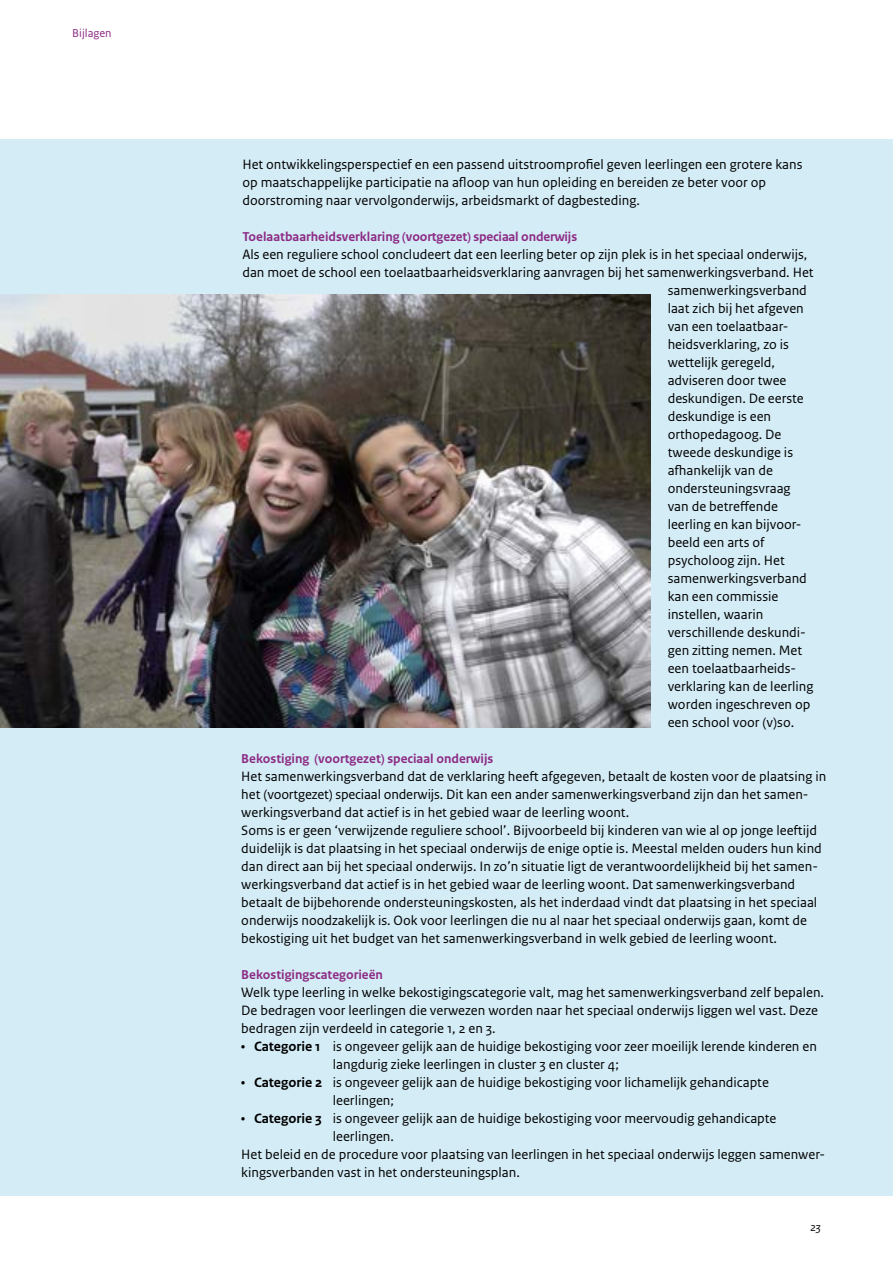
<style>
.page{position:relative;width:893px;height:1263px;background:#fff}
.page>*{position:absolute;margin:0;border:0;box-sizing:border-box;transform-origin:0 0}
.t1{font:14.25px/18px "Rijksoverheid Sans Text";color:#000}
.t2{font:700 13.5px "Rijksoverheid Sans Text";color:#8c2b84}
.t3{font:12px "Rijksoverheid Sans Text";color:#8c2b84}
.t4{font:italic 12px "Rijksoverheid Sans Text";color:#000}
.s1{font-weight:700}
</style>
<div class="page">
<div style="left:0;top:139px;width:893px;height:1057px;background:#d4ecf6"></div>
<img style="left:0;top:295px;width:651px;height:432px">
<p class="t3" style="left:72px;top:26px;width:41px">Bijlagen</p>
<p class="t1" style="left:242px;top:156px;width:561px">Het ontwikkelingsperspectief en een passend uitstroomprofiel geven leerlingen een grotere kans op maatschappelijke participatie na afloop van hun opleiding en bereiden ze beter voor op doorstroming naar vervolgonderwijs, arbeidsmarkt of dagbesteding.</p>
<p class="t2" style="left:242px;top:229px;width:336px">Toelaatbaarheidsverklaring (voortgezet) speciaal onderwijs</p>
<p class="t1" style="left:242px;top:246px;width:567px">Als een reguliere school concludeert dat een leerling beter op zijn plek is in het speciaal onderwijs,</p>
<p class="t1" style="left:242px;top:264px;width:573px">dan moet de school een toelaatbaarheidsverklaring aanvragen bij het samenwerkingsverband. Het</p>
<p class="t1" style="left:668px;top:282px;width:141px">samenwerkingsverband</p>
<p class="t1" style="left:668px;top:300px;width:138px">laat zich bij het afgeven</p>
<p class="t1" style="left:668px;top:318px;width:122px">van een toelaatbaar-</p>
<p class="t1" style="left:668px;top:336px;width:123px">heidsverklaring, zo is</p>
<p class="t1" style="left:668px;top:354px;width:109px">wettelijk geregeld,</p>
<p class="t1" style="left:668px;top:372px;width:120px">adviseren door twee</p>
<p class="t1" style="left:668px;top:390px;width:138px">deskundigen. De eerste</p>
<p class="t1" style="left:668px;top:408px;width:105px">deskundige is een</p>
<p class="t1" style="left:668px;top:425px;width:115px">orthopedagoog. De</p>
<p class="t1" style="left:668px;top:443px;width:127px">tweede deskundige is</p>
<p class="t1" style="left:668px;top:461px;width:107px">afhankelijk van de</p>
<p class="t1" style="left:668px;top:479px;width:124px">ondersteuningsvraag</p>
<p class="t1" style="left:668px;top:497px;width:112px">van de betreffende</p>
<p class="t1" style="left:668px;top:515px;width:135px">leerling en kan bijvoor-</p>
<p class="t1" style="left:668px;top:533px;width:98px">beeld een arts of</p>
<p class="t1" style="left:668px;top:551px;width:119px">psycholoog zijn. Het</p>
<p class="t1" style="left:668px;top:569px;width:141px">samenwerkingsverband</p>
<p class="t1" style="left:668px;top:587px;width:112px">kan een commissie</p>
<p class="t1" style="left:668px;top:605px;width:97px">instellen, waarin</p>
<p class="t1" style="left:668px;top:623px;width:140px">verschillende deskundi-</p>
<p class="t1" style="left:668px;top:641px;width:136px">gen zitting nemen. Met</p>
<p class="t1" style="left:668px;top:659px;width:130px">een toelaatbaarheids-</p>
<p class="t1" style="left:668px;top:677px;width:147px">verklaring kan de leerling</p>
<p class="t1" style="left:668px;top:695px;width:144px">worden ingeschreven op</p>
<p class="t1" style="left:668px;top:713px;width:128px">een school voor (v)so.</p>
<p class="t2" style="left:241px;top:751px;width:254px">Bekostiging (voortgezet) speciaal onderwijs</p>
<p class="t1" style="left:241px;top:768px;width:586px">Het samenwerkingsverband dat de verklaring heeft afgegeven, betaalt de kosten voor de plaatsing in het (voortgezet) speciaal onderwijs. Dit kan een ander samenwerkingsverband zijn dan het samen&shy;werkingsverband dat actief is in het gebied waar de leerling woont.<br>Soms is er geen ‘verwijzende reguliere school’. Bijvoorbeeld bij kinderen van wie al op jonge leeftijd duidelijk is dat plaatsing in het speciaal onderwijs de enige optie is. Meestal melden ouders hun kind dan direct aan bij het speciaal onderwijs. In zo’n situatie ligt de verantwoordelijkheid bij het samen&shy;werkingsverband dat actief is in het gebied waar de leerling woont. Dat samenwerkingsverband betaalt de bijbehorende ondersteuningskosten, als het inderdaad vindt dat plaatsing in het speciaal onderwijs noodzakelijk is. Ook voor leerlingen die nu al naar het speciaal onderwijs gaan, komt de bekostiging uit het budget van het samenwerkingsverband in welk gebied de leerling woont.</p>
<p class="t2" style="left:241px;top:967px;width:143px">Bekostigingscategorieën</p>
<p class="t1" style="left:241px;top:984px;width:584px">Welk type leerling in welke bekostigingscategorie valt, mag het samenwerkingsverband zelf bepalen.<br>De bedragen voor leerlingen die verwezen worden naar het speciaal onderwijs liggen wel vast. Deze bedragen zijn verdeeld in categorie 1, 2 en 3.</p>
<p class="t1" style="left:333px;top:1038px;width:486px;text-indent:-91px"><span class="s1">• Categorie 1</span> is ongeveer gelijk aan de huidige bekostiging voor zeer moeilijk lerende kinderen en langdurig zieke leerlingen in cluster 3 en cluster 4;</p>
<p class="t1" style="left:333px;top:1074px;width:438px;text-indent:-91px"><span class="s1">• Categorie 2</span> is ongeveer gelijk aan de huidige bekostiging voor lichamelijk gehandicapte leerlingen;</p>
<p class="t1" style="left:241px;top:1110px;width:537px"><span class="s1">• Categorie 3</span> is ongeveer gelijk aan de huidige bekostiging voor meervoudig gehandicapte</p>
<p class="t1" style="left:333px;top:1128px;width:63px">leerlingen.</p>
<p class="t1" style="left:241px;top:1146px;width:585px">Het beleid en de procedure voor plaatsing van leerlingen in het speciaal onderwijs leggen samenwer-</p>
<p class="t1" style="left:241px;top:1163px;width:280px">kingsverbanden vast in het ondersteuningsplan.</p>
<p class="t4" style="left:810px;top:1220px;width:12px">23</p>
</div>
